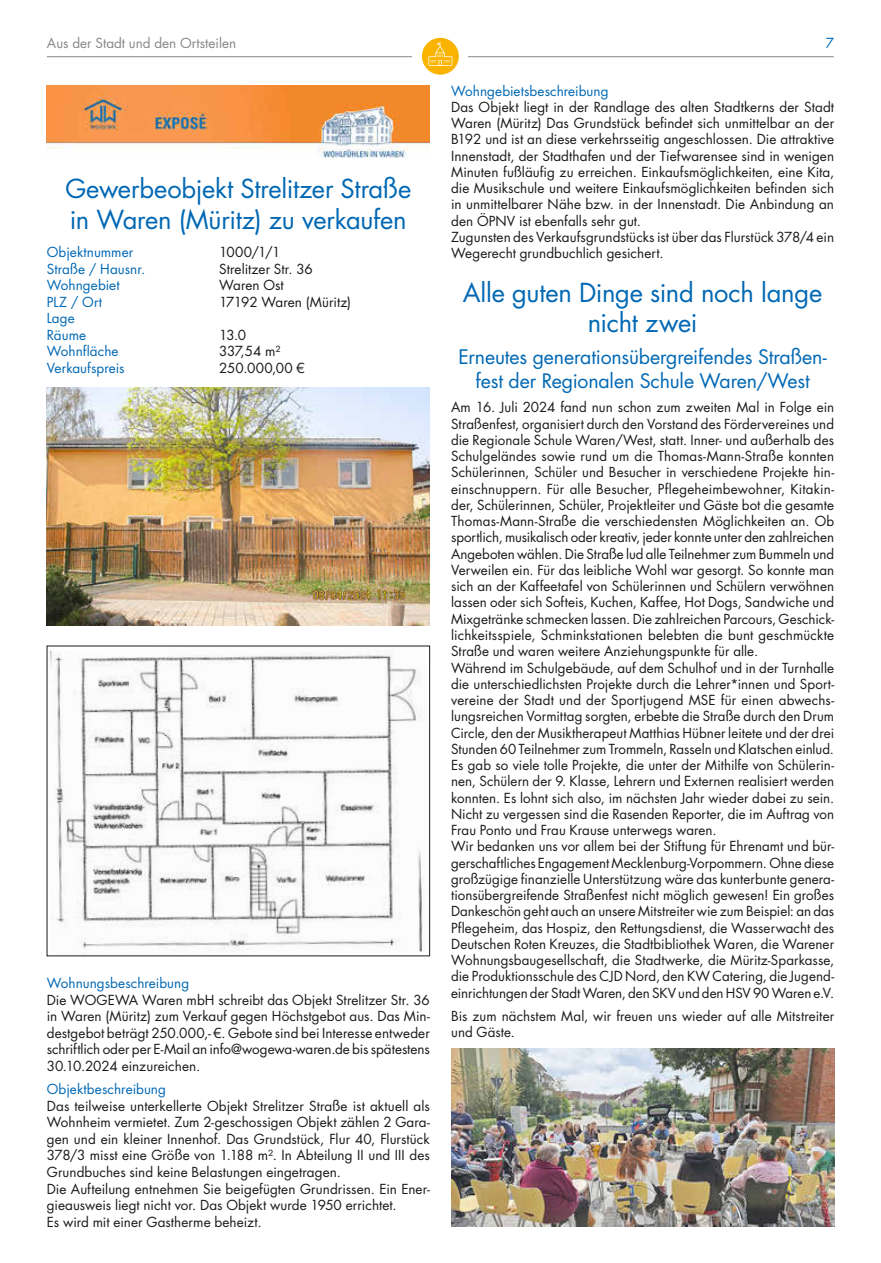
<style>
.page{position:relative;width:881px;height:1263px;background:#fff}
.page>*{position:absolute;margin:0;border:0;box-sizing:border-box;transform-origin:0 0}
.t1{font:25.5px/30.6px "Futura LT";letter-spacing:-.01em;color:#0068b4;text-align:center}
.t2{font:19.5px/23.4px "Futura LT";letter-spacing:-.005em;color:#0068b4;text-align:center}
.t3{font:13.5px/16.2px "Futura LT";letter-spacing:.005em;color:#1a1a18}
.t4{font:13.5px/16.5px "Futura LT";letter-spacing:.005em;color:#0068b4}
.t5{font:13.5px "Futura LT";color:#868786}
</style>
<div class="page">
<hr style="left:47px;top:56px;width:786px;height:1px;background:#868786">
<div style="left:412px;top:47px;width:55px;height:19px;background:#fff"></div>
<div style="left:422px;top:38px;width:36px;height:37px;background:#fab400;border-radius:50%"></div>
<svg style="left:428px;top:42px;width:24px;height:24px"></svg>
<img style="left:451px;top:1048px;width:382px;height:179px">
<img style="left:47px;top:85px;width:382px;height:73px">
<img style="left:47px;top:387px;width:382px;height:239px">
<img style="left:49px;top:650px;width:374px;height:304px">
<p class="t5" style="left:47px;top:35px;width:191px">Aus der Stadt und den Ortsteilen</p>
<p class="t4" style="left:825px;top:35px;width:10px">7</p>
<p class="t4" style="left:451px;top:82px;width:159px">Wohngebietsbeschreibung</p>
<p class="t3" style="left:451px;top:99px;width:384px">Das Objekt liegt in der Randlage des alten Stadtkerns der Stadt Waren (Müritz) Das Grundstück befindet sich unmittelbar an der B192 und ist an diese verkehrsseitig angeschlossen. Die attraktive Innenstadt, der Stadthafen und der Tiefwarensee sind in wenigen Minuten fußläufig zu erreichen. Einkaufsmöglichkeiten, eine Kita, die Musikschule und weitere Einkaufsmöglichkeiten befinden sich in unmittelbarer Nähe bzw. in der Innenstadt. Die Anbindung an den ÖPNV ist ebenfalls sehr gut.<br>Zugunsten des Verkaufsgrundstücks ist über das Flurstück 378/4 ein Wegerecht grundbuchlich gesichert.</p>
<h1 class="t1" style="left:463px;top:277px;width:361px">Alle guten Dinge sind noch lange nicht zwei</h1>
<h2 class="t2" style="left:458px;top:345px;width:370px">Erneutes generationsübergreifendes Straßen&shy;fest der Regionalen Schule Waren/West</h2>
<p class="t3" style="left:451px;top:399px;width:384px">Am 16. Juli 2024 fand nun schon zum zweiten Mal in Folge ein Straßenfest, organisiert durch den Vorstand des Fördervereines und die Regionale Schule Waren/West, statt. Inner- und außerhalb des Schulgeländes sowie rund um die Thomas-Mann-Straße konnten Schülerinnen, Schüler und Besucher in verschiedene Projekte hin&shy;einschnuppern. Für alle Besucher, Pflegeheimbewohner, Kitakin&shy;der, Schülerinnen, Schüler, Projektleiter und Gäste bot die gesamte Thomas-Mann-Straße die verschiedensten Möglichkeiten an. Ob sportlich, musikalisch oder kreativ, jeder konnte unter den zahlreichen Angeboten wählen. Die Straße lud alle Teilnehmer zum Bummeln und Verweilen ein. Für das leibliche Wohl war gesorgt. So konnte man sich an der Kaffeetafel von Schülerinnen und Schülern verwöhnen lassen oder sich Softeis, Kuchen, Kaffee, Hot Dogs, Sandwiche und Mixgetränke schmecken lassen. Die zahlreichen Parcours, Geschick&shy;lichkeitsspiele, Schminkstationen belebten die bunt geschmückte Straße und waren weitere Anziehungspunkte für alle.<br>Während im Schulgebäude, auf dem Schulhof und in der Turnhalle die unterschiedlichsten Projekte durch die Lehrer*innen und Sport&shy;vereine der Stadt und der Sportjugend MSE für einen abwechs&shy;lungsreichen Vormittag sorgten, erbebte die Straße durch den Drum Circle, den der Musiktherapeut Matthias Hübner leitete und der drei Stunden 60 Teilnehmer zum Trommeln, Rasseln und Klatschen einlud.<br>Es gab so viele tolle Projekte, die unter der Mithilfe von Schülerin&shy;nen, Schülern der 9. Klasse, Lehrern und Externen realisiert werden konnten. Es lohnt sich also, im nächsten Jahr wieder dabei zu sein.<br>Nicht zu vergessen sind die Rasenden Reporter, die im Auftrag von Frau Ponto und Frau Krause unterwegs waren.<br>Wir bedanken uns vor allem bei der Stiftung für Ehrenamt und bür&shy;gerschaftliches Engagement Mecklenburg-Vorpommern. Ohne diese großzügige finanzielle Unterstützung wäre das kunterbunte genera&shy;tionsübergreifende Straßenfest nicht möglich gewesen! Ein großes Dankeschön geht auch an unsere Mitstreiter wie zum Beispiel: an das Pflegeheim, das Hospiz, den Rettungsdienst, die Wasserwacht des Deutschen Roten Kreuzes, die Stadtbibliothek Waren, die Warener Wohnungsbaugesellschaft, die Stadtwerke, die Müritz-Sparkasse, die Produktionsschule des CJD Nord, den KW Catering, die Jugend&shy;einrichtungen der Stadt Waren, den SKV und den HSV 90 Waren e.V.</p>
<p class="t3" style="left:451px;top:1008px;width:384px">Bis zum nächstem Mal, wir freuen uns wieder auf alle Mitstreiter und Gäste.</p>
<h1 class="t1" style="left:65px;top:173px;width:347px;line-height:31px;text-align:left">Gewerbeobjekt Strelitzer Straße in Waren (Müritz) zu verkaufen</h1>
<p class="t4" style="left:47px;top:244px;width:88px">Objektnummer</p>
<p class="t3" style="left:219px;top:244px;width:63px">1000/1/1</p>
<p class="t4" style="left:47px;top:261px;width:100px">Straße / Hausnr.</p>
<p class="t3" style="left:219px;top:261px;width:95px">Strelitzer Str. 36</p>
<p class="t4" style="left:47px;top:277px;width:74px">Wohngebiet</p>
<p class="t3" style="left:219px;top:277px;width:66px">Waren Ost</p>
<p class="t4" style="left:47px;top:294px;width:57px">PLZ / Ort</p>
<p class="t3" style="left:219px;top:294px;width:133px">17192 Waren (Müritz)</p>
<p class="t4" style="left:47px;top:310px;width:41px">Lage<br>Räume</p>
<p class="t3" style="left:219px;top:327px;width:29px">13.0</p>
<p class="t4" style="left:47px;top:343px;width:73px">Wohnfläche</p>
<p class="t3" style="left:219px;top:343px;width:63px">337,54 m²</p>
<p class="t4" style="left:47px;top:359px;width:79px">Verkaufspreis</p>
<p class="t3" style="left:219px;top:360px;width:87px">250.000,00 €</p>
<p class="t4" style="left:47px;top:975px;width:144px">Wohnungsbeschreibung</p>
<p class="t3" style="left:47px;top:991px;width:384px;line-height:16.6px;text-align:justify">Die WOGEWA Waren mbH schreibt das Objekt Strelitzer Str. 36 in Waren (Müritz) zum Verkauf gegen Höchstgebot aus. Das Min&shy;destgebot beträgt 250.000,- €. Gebote sind bei Interesse entweder schriftlich oder per E-Mail an info@wogewa-waren.de bis spätestens 30.10.2024 einzureichen.</p>
<p class="t4" style="left:47px;top:1081px;width:121px">Objektbeschreibung</p>
<p class="t3" style="left:47px;top:1097px;width:384px;line-height:16.6px">Das teilweise unterkellerte Objekt Strelitzer Straße ist aktuell als Wohnheim vermietet. Zum 2-geschossigen Objekt zählen 2 Gara&shy;gen und ein kleiner Innenhof. Das Grundstück, Flur 40, Flurstück 378/3 misst eine Größe von 1.188 m². In Abteilung II und III des Grundbuches sind keine Belastungen eingetragen.<br>Die Aufteilung entnehmen Sie beigefügten Grundrissen. Ein Ener&shy;gieausweis liegt nicht vor. Das Objekt wurde 1950 errichtet.<br>Es wird mit einer Gastherme beheizt.</p>
</div>
